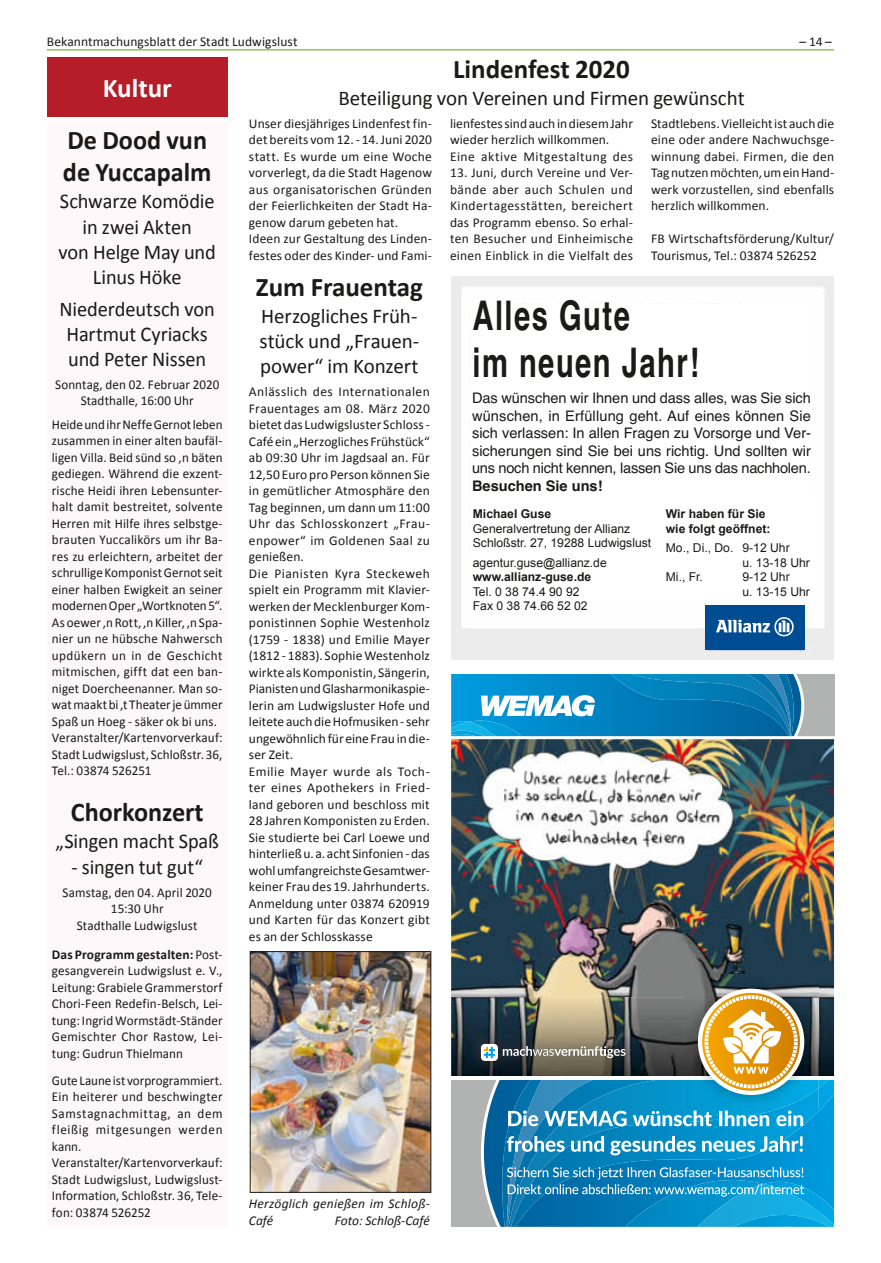
<style>
.page{position:relative;width:881px;height:1263px;background:#fff}
.page>*{position:absolute;margin:0;border:0;box-sizing:border-box;transform-origin:0 0}
.t1{font:700 40.8px/47.4px "Helvetica";letter-spacing:.05em;color:#1a1a18;scale:.71 1}
.t2{font:700 27px/32.4px "Calibri";color:#1a1a18}
.t3{font:700 27px "Calibri";color:#fff}
.t4{font:21px/25.2px "Calibri";letter-spacing:-.01em;color:#1a1a18;text-align:center}
.t5{font:14.55px/17.5px "Helvetica";letter-spacing:-.015em;color:#1a1a18;text-align:justify}
.t6{font:700 14.55px "Helvetica";color:#1a1a18}
.t7{font:13.5px/16.5px "Calibri";letter-spacing:.01em;color:#1a1a18}
.t8{font:italic 13.5px/16.5px "Calibri";letter-spacing:.015em;color:#1a1a18}
.t9{font:12.45px/14.9px "Helvetica";color:#1a1a18;text-align:justify}
.t10{font:700 12.45px "Helvetica";color:#1a1a18}
.t11{font:12.15px/14.5px "Arial";color:#1a1a18}
.t12{font:700 12.15px/14.5px "Arial";color:#1a1a18}
.s1{font-weight:700}
</style>
<div class="page">
<hr style="left:47px;top:49px;width:786px;height:1px;background:#75b828">
<img style="left:451px;top:739px;width:382px;height:254px">
<svg style="left:451px;top:674px;width:382px;height:63px;background:#2891c3"></svg>
<img style="left:683px;top:975px;width:135px;height:18px">
<img style="left:451px;top:993px;width:382px;height:234px">
<img style="left:451px;top:277px;width:381px;height:382px">
<div style="left:470px;top:304px;width:342px;height:295px;background:#fff"></div>
<div style="left:705px;top:605px;width:99px;height:44px;background:#004c92"></div>
<svg style="left:716px;top:617px;width:77px;height:19px"></svg>
<div style="left:660px;top:495px;width:158px;height:102px;background:#fff"></div>
<div style="left:47px;top:57px;width:180px;height:60px;background:#b51d28"></div>
<div style="left:47px;top:123px;width:180px;height:1104px;background:#fef8fa"></div>
<img style="left:252px;top:953px;width:177px;height:237px">
<div style="left:250px;top:951px;width:181px;height:241px;border:1px solid #1a1a18"></div>
<p class="t7" style="left:47px;top:34px;width:252px">Bekanntmachungsblatt der Stadt Ludwigslust</p>
<p class="t7" style="left:799px;top:34px;width:34px">– 14 –</p>
<h2 class="t3" style="left:103px;top:71px;width:71px">Kultur</h2>
<h2 class="t2" style="left:63px;top:123px;width:150px">De Dood vun de Yuccapalm</h2>
<h3 class="t4" style="left:59px;top:189px;width:159px">Schwarze Komödie in zwei Akten<br>von Helge May und<br>Linus Höke</h3>
<h3 class="t4" style="left:60px;top:296px;width:157px">Niederdeutsch von<br>Hartmut Cyriacks und Peter Nissen</h3>
<p class="t7" style="left:55px;top:376px;width:166px;text-align:center">Sonntag, den 02. Februar 2020<br>Stadthalle, 16:00 Uhr</p>
<p class="t7" style="left:52px;top:416px;width:172px">Heide und ihr Neffe Gernot leben zusammen in einer alten baufäl&shy;ligen Villa. Beid sünd so ‚n bäten gediegen. Während die exzent&shy;rische Heidi ihren Lebensunter&shy;halt damit bestreitet, solvente<br>Herren mit Hilfe ihres selbstge&shy;brauten Yuccalikörs um ihr Ba&shy;res zu erleichtern, arbeitet der schrullige Komponist Gernot seit einer halben Ewigkeit an seiner modernen Oper „Wortknoten 5“.<br>As oewer ‚n Rott, ‚n Killer, ‚n Spa&shy;nier un ne hübsche Nahwersch updükern un in de Geschicht mitmischen, gifft dat een ban&shy;niget Doercheenanner. Man so&shy;wat maakt bi ‚t Theater je ümmer<br>Spaß un Hoeg - säker ok bi uns.<br>Veranstalter/Kartenvorverkauf:<br>Stadt Ludwigslust, Schloßstr. 36,<br>Tel.: 03874 526251</p>
<h2 class="t2" style="left:71px;top:796px;width:134px">Chorkonzert</h2>
<h3 class="t4" style="left:56px;top:829px;width:165px">„Singen macht Spaß</h3>
<h3 class="t4" style="left:71px;top:854px;width:133px">- singen tut gut“</h3>
<p class="t7" style="left:63px;top:884px;width:151px;text-align:center">Samstag, den 04. April 2020<br>15:30 Uhr<br>Stadthalle Ludwigslust</p>
<p class="t7" style="left:52px;top:946px;width:172px;text-align:justify"><span class="s1">Das Programm gestalten:</span> Post&shy;gesangverein Ludwigslust e. V., Leitung: Grabiele Grammerstorf Chori-Feen Redefin-Belsch, Lei&shy;tung: Ingrid Wormstädt-Ständer Gemischter Chor Rastow, Lei&shy;tung: Gudrun Thielmann</p>
<p class="t7" style="left:52px;top:1072px;width:172px">Gute Laune ist vorprogrammiert.<br>Ein heiterer und beschwingter<br>Samstagnachmittag, an dem fleißig mitgesungen werden kann.<br>Veranstalter/Kartenvorverkauf:<br>Stadt Ludwigslust, Ludwigslust-<br>Information, Schloßstr. 36, Tele&shy;fon: 03874 526252</p>
<h2 class="t2" style="left:453px;top:52px;width:178px">Lindenfest 2020</h2>
<h3 class="t4" style="left:338px;top:85px;width:407px">Beteiligung von Vereinen und Firmen gewünscht</h3>
<p class="t7" style="left:249px;top:115px;width:184px">Unser diesjähriges Lindenfest fin&shy;det bereits vom 12. - 14. Juni 2020 statt. Es wurde um eine Woche vorverlegt, da die Stadt Hagenow aus organisatorischen Gründen der Feierlichkeiten der Stadt Ha&shy;genow darum gebeten hat.<br>Ideen zur Gestaltung des Linden&shy;festes oder des Kinder- und Fami-</p>
<p class="t7" style="left:450px;top:115px;width:184px">lienfestes sind auch in diesem Jahr wieder herzlich willkommen.<br>Eine aktive Mitgestaltung des</p>
<p class="t7" style="left:651px;top:115px;width:184px;text-align:justify">Stadtlebens. Vielleicht ist auch die eine oder andere Nachwuchsge&shy;winnung dabei. Firmen, die den Tag nutzen möchten, um ein Hand&shy;werk vorzustellen, sind ebenfalls herzlich willkommen.</p>
<p class="t7" style="left:651px;top:231px;width:184px">FB Wirtschaftsförderung/Kultur/<br>Tourismus, Tel.: 03874 526252</p>
<p class="t7" style="left:450px;top:165px;width:184px;text-align:justify">13. Juni, durch Vereine und Ver&shy;bände aber auch Schulen und Kindertagesstätten, bereichert das Programm ebenso. So erhal&shy;ten Besucher und Einheimische einen Einblick in die Vielfalt des</p>
<h2 class="t2" style="left:256px;top:270px;width:169px">Zum Frauentag</h2>
<h3 class="t4" style="left:259px;top:303px;width:161px;text-align:justify">Herzogliches Früh&shy;stück und „Frauen&shy;power“ im Konzert</h3>
<p class="t7" style="left:249px;top:383px;width:182px">Anlässlich des Internationalen<br>Frauentages am 08. März 2020 bietet das Ludwigsluster Schloss -<br>Café ein „Herzogliches Frühstück“ ab 09:30 Uhr im Jagdsaal an. Für<br>12,50 Euro pro Person können Sie in gemütlicher Atmosphäre den<br>Tag beginnen, um dann um 11:00<br>Uhr das Schlosskonzert „Frau&shy;enpower“ im Goldenen Saal zu genießen.<br>Die Pianisten Kyra Steckeweh spielt ein Programm mit Klavier&shy;werken der Mecklenburger Kom&shy;ponistinnen Sophie Westenholz (1759 - 1838) und Emilie Mayer (1812 - 1883). Sophie Westenholz wirkte als Komponistin, Sängerin,<br>Pianisten und Glasharmonikaspie&shy;lerin am Ludwigsluster Hofe und leitete auch die Hofmusiken - sehr ungewöhnlich für eine Frau in die&shy;ser Zeit.<br>Emilie Mayer wurde als Toch&shy;ter eines Apothekers in Fried&shy;land geboren und beschloss mit<br>28 Jahren Komponisten zu Erden.<br>Sie studierte bei Carl Loewe und hinterließ u. a. acht Sinfonien - das wohl umfangreichste Gesamtwer&shy;keiner Frau des 19. Jahrhunderts.<br>Anmeldung unter 03874 620919 und Karten für das Konzert gibt es an der Schlosskasse</p>
<h1 class="t1" style="left:472px;top:290px;width:320px">Alles Gute<br>im neuen Jahr!</h1>
<p class="t5" style="left:472px;top:389px;width:340px">Das wünschen wir Ihnen und dass alles, was Sie sich wünschen, in Erfüllung geht. Auf eines können Sie sich verlassen: In allen Fragen zu Vorsorge und Ver&shy;sicherungen sind Sie bei uns richtig. Und sollten wir uns noch nicht kennen, lassen Sie uns das nachholen.</p>
<p class="t6" style="left:472px;top:472px;width:132px">Besuchen Sie uns!</p>
<p class="t10" style="left:666px;top:506px;width:96px">Öffnungszeiten:</p>
<p class="t9" style="left:719px;top:524px;width:98px;text-indent:-52px">Mo.- Do. 09.00 - 12.00 Uhr 13.00 - 18.00 Uhr 09.00 - 12.00 Uhr 13.00 - 16.00 Uhr</p>
<p class="t12" style="left:472px;top:507px;width:80px">Michael Guse</p>
<p class="t11" style="left:472px;top:521px;width:180px">Generalvertretung der Allianz<br>Schloßstr. 27, 19288 Ludwigslust</p>
<p class="t11" style="left:472px;top:555px;width:135px">agentur.guse@allianz.de</p>
<p class="t12" style="left:472px;top:570px;width:120px">www.allianz-guse.de</p>
<p class="t11" style="left:472px;top:584px;width:116px">Tel. 0 38 74.4 90 92<br>Fax 0 38 74.66 52 02</p>
<p class="t12" style="left:665px;top:507px;width:106px">Wir haben für Sie wie folgt geöffnet:</p>
<p class="t11" style="left:665px;top:540px;width:125px">Mo., Di., Do. 9-12 Uhr</p>
<p class="t11" style="left:742px;top:555px;width:69px">u. 13-18 Uhr</p>
<p class="t11" style="left:665px;top:570px;width:39px">Mi., Fr.</p>
<p class="t11" style="left:742px;top:570px;width:69px">9-12 Uhr<br>u. 13-15 Uhr</p>
<p class="t8" style="left:249px;top:1195px;width:182px">Herzöglich genießen im Schloß-<br>Café</p>
<p class="t8" style="left:335px;top:1211px;width:96px">Foto: Schloß-Café</p>
</div>
